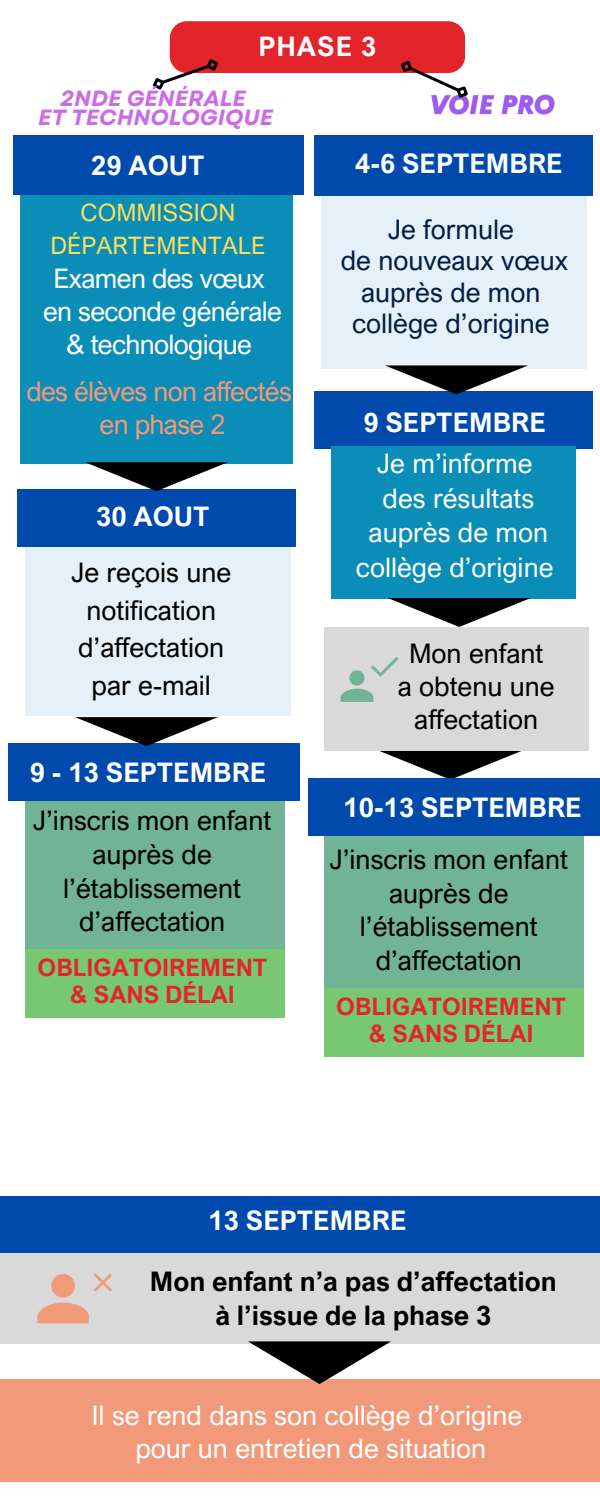
<style>
.page{position:relative;width:600px;height:1500px;background:#fff}
.page>*{position:absolute;margin:0;border:0;box-sizing:border-box;transform-origin:0 0}
.t1{font:27px/33.8px "Arial Nova";color:#000;text-align:center}
.t2{font:27px/34.5px "Arial Nova";color:#fff;text-align:center}
.t3{font:700 27px "Arial Nova";color:#fff}
.t4{font:27px/31.5px "Arial Nova";color:#021e45;text-align:center}
.t5{font:700 27px/33.8px "Arial Nova";color:#000;text-align:center}
.t6{font:27px/33px "Arial Nova";letter-spacing:-.025em;color:#fff;text-align:center}
.t7{font:27px/33px "Arial Nova";letter-spacing:-.025em;color:#f2997a;text-align:center}
.t8{font:700 24px/27px "Arial Nova";color:#e3252b;text-align:center}
.t9{font:24px/33px "Arial Nova";color:#ffde59;text-align:center}
.t10{font:italic 700 22px/19.5px "Garet";color:#cb6ce6;text-align:center}
</style>
<div class="page">
<div style="left:20px;top:192px;width:273px;height:271px;background:#0a8db6"></div>
<div style="left:13px;top:135px;width:290px;height:60px;background:#004aad"></div>
<div style="left:321px;top:189px;width:265px;height:180px;background:#e5f0f8"></div>
<div style="left:314px;top:391px;width:279px;height:58px;background:#004aad"></div>
<img style="left:432px;top:95px;width:123px;height:20px">
<div style="left:25px;top:537px;width:265px;height:179px;background:#e5f0f8"></div>
<div style="left:26px;top:784px;width:259px;height:233px;background:#71b395"></div>
<div style="left:9px;top:743px;width:291px;height:58px;background:#004aad"></div>
<svg style="left:75px;top:717px;width:143px;height:29px"></svg>
<svg style="left:385px;top:365px;width:143px;height:29px"></svg>
<div style="left:314px;top:135px;width:279px;height:61px;background:#004aad"></div>
<svg style="left:152px;top:21px;width:322px;height:83px"></svg>
<div style="left:17px;top:489px;width:279px;height:58px;background:#004aad"></div>
<svg style="left:85px;top:462px;width:143px;height:29px"></svg>
<div style="left:331px;top:446px;width:245px;height:153px;background:#0a8db6"></div>
<svg style="left:379px;top:751px;width:143px;height:27px"></svg>
<svg style="left:388px;top:598px;width:143px;height:29px"></svg>
<div style="left:324px;top:823px;width:260px;height:233px;background:#71b395"></div>
<div style="left:309px;top:778px;width:291px;height:58px;background:#004aad"></div>
<div style="left:0;top:1196px;width:600px;height:58px;background:#004aad"></div>
<div style="left:0;top:1380px;width:600px;height:102px;background:#f2997a"></div>
<div style="left:0;top:1254px;width:600px;height:90px;background:#d9d9d9"></div>
<svg style="left:37px;top:1273px;width:75px;height:50px"></svg>
<svg style="left:248px;top:1341px;width:143px;height:43px"></svg>
<div style="left:324px;top:988px;width:260px;height:69px;background:#77c773"></div>
<div style="left:25px;top:949px;width:260px;height:69px;background:#77c773"></div>
<div style="left:324px;top:627px;width:265px;height:124px;background:#d9d9d9"></div>
<svg style="left:341px;top:657px;width:58px;height:45px"></svg>
<p class="t3" style="left:258px;top:30px;width:120px">PHASE 3</p>
<p class="t10" style="left:38px;top:88px;width:237px">2NDE GÉNÉRALE<br>ET TECHNOLOGIQUE</p>
<p class="t3" style="left:91px;top:148px;width:115px">29 AOUT</p>
<p class="t9" style="left:50px;top:196px;width:217px">COMMISSION<br>DÉPARTEMENTALE</p>
<p class="t6" style="left:43px;top:261px;width:240px">Examen des vœux en seconde générale &amp; technologique</p>
<p class="t7" style="left:26px;top:374px;width:267px">des élèves non affectés en phase 2</p>
<p class="t3" style="left:96px;top:499px;width:115px">30 AOUT</p>
<p class="t1" style="left:71px;top:553px;width:162px;line-height:37.5px">Je reçois une notification d’affectation par e-mail</p>
<p class="t3" style="left:30px;top:755px;width:238px">9 - 13 SEPTEMBRE</p>
<p class="t1" style="left:33px;top:803px;width:240px">J’inscris mon enfant auprès de l’établissement d’affectation</p>
<p class="t8" style="left:38px;top:954px;width:231px">OBLIGATOIREMENT &amp; SANS DÉLAI</p>
<p class="t3" style="left:355px;top:147px;width:209px">4-6 SEPTEMBRE</p>
<p class="t4" style="left:341px;top:213px;width:229px">Je formule<br>de nouveaux vœux auprès de mon collège d’origine</p>
<p class="t3" style="left:363px;top:406px;width:184px">9 SEPTEMBRE</p>
<p class="t2" style="left:356px;top:446px;width:199px">Je m’informe des résultats auprès de mon collège d’origine</p>
<p class="t1" style="left:398px;top:636px;width:158px;line-height:33px">Mon enfant<br>a obtenu une affectation</p>
<p class="t3" style="left:343px;top:790px;width:240px">10-13 SEPTEMBRE</p>
<p class="t1" style="left:330px;top:842px;width:240px">J’inscris mon enfant auprès de l’établissement d’affectation</p>
<p class="t8" style="left:336px;top:993px;width:231px">OBLIGATOIREMENT &amp; SANS DÉLAI</p>
<p class="t3" style="left:209px;top:1204px;width:199px">13 SEPTEMBRE</p>
<p class="t5" style="left:150px;top:1264px;width:408px">Mon enfant n’a pas d’affectation à l’issue de la phase 3</p>
<p class="t2" style="left:92px;top:1399px;width:432px;line-height:33px">Il se rend dans son collège d’origine pour un entretien de situation</p>
</div>
